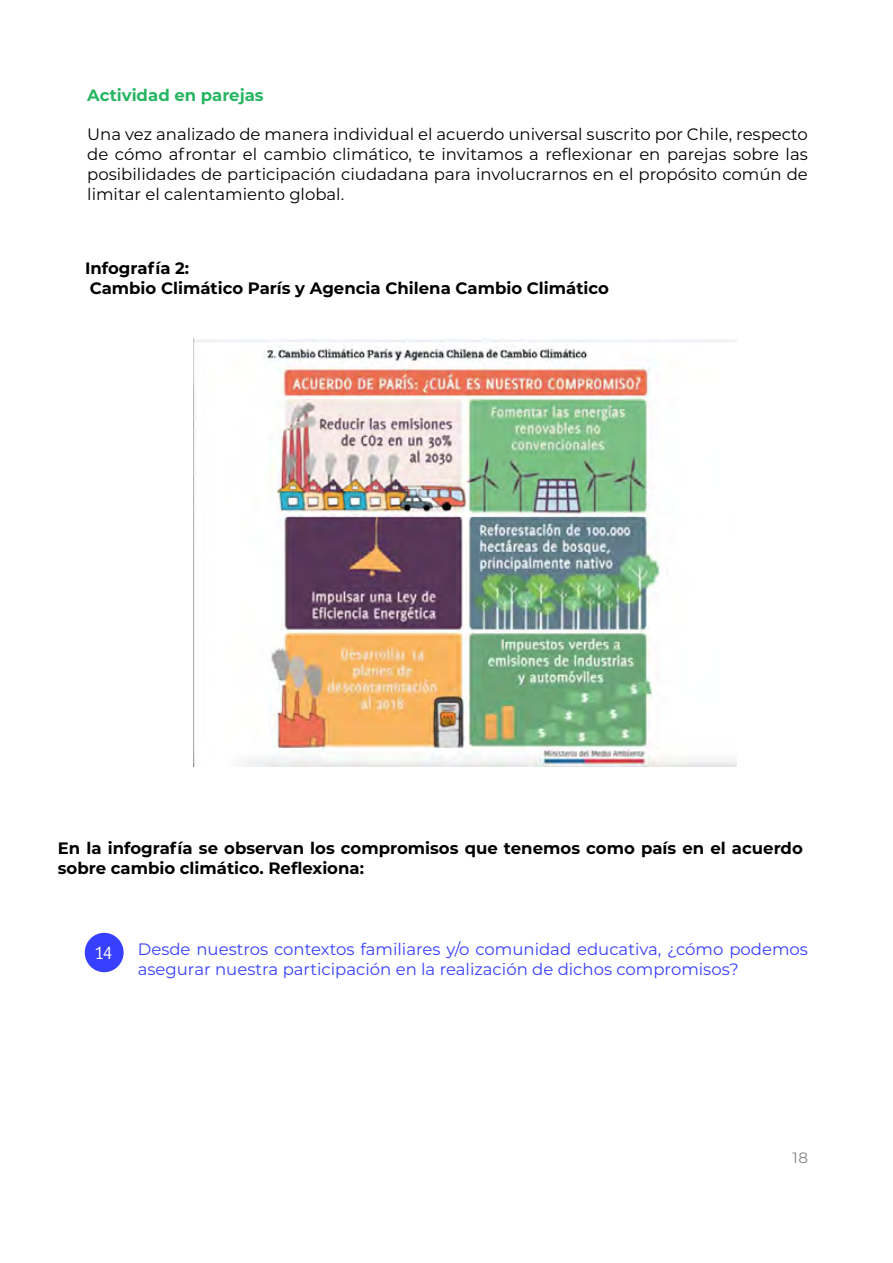
<style>
.page{position:relative;width:893px;height:1263px;background:#fff}
.page>*{position:absolute;margin:0;border:0;box-sizing:border-box;transform-origin:0 0}
.t1{font:18px "gob CL";color:#fff}
.t2{font:16.5px/19.8px "Montserrat";color:#000;text-align:justify}
.t3{font:700 16.5px/19.8px "Montserrat";color:#000}
.t4{font:16.5px/19.8px "Montserrat";color:#3840ff}
.t5{font:700 16.5px "Montserrat";color:#26b560}
.t6{font:15px "Montserrat";color:#808285}
</style>
<div class="page">
<img style="left:193px;top:339px;width:543px;height:428px">
<div style="left:85px;top:933px;width:39px;height:39px;background:#3840ff;border-radius:50%"></div>
<p class="t5" style="left:87px;top:83px;width:178px">Actividad en parejas</p>
<p class="t2" style="left:87px;top:124px;width:722px">Una vez analizado de manera individual el acuerdo universal suscrito por Chile, respecto de cómo afrontar el cambio climático, te invitamos a reflexionar en parejas sobre las posibilidades de participación ciudadana para involucrarnos en el propósito común de limitar el calentamiento global.</p>
<p class="t3" style="left:85px;top:257px;width:525px">Infografía 2:<br>Cambio Climático París y Agencia Chilena Cambio Climático</p>
<p class="t3" style="left:58px;top:837px;width:746px">En la infografía se observan los compromisos que tenemos como país en el acuerdo sobre cambio climático. Reflexiona:</p>
<p class="t1" style="left:94px;top:941px;width:20px">14</p>
<p class="t4" style="left:138px;top:939px;width:672px">Desde nuestros contextos familiares y/o comunidad educativa, ¿cómo podemos asegurar nuestra participación en la realización de dichos compromisos?</p>
<p class="t6" style="left:792px;top:1147px;width:17px">18</p>
</div>
